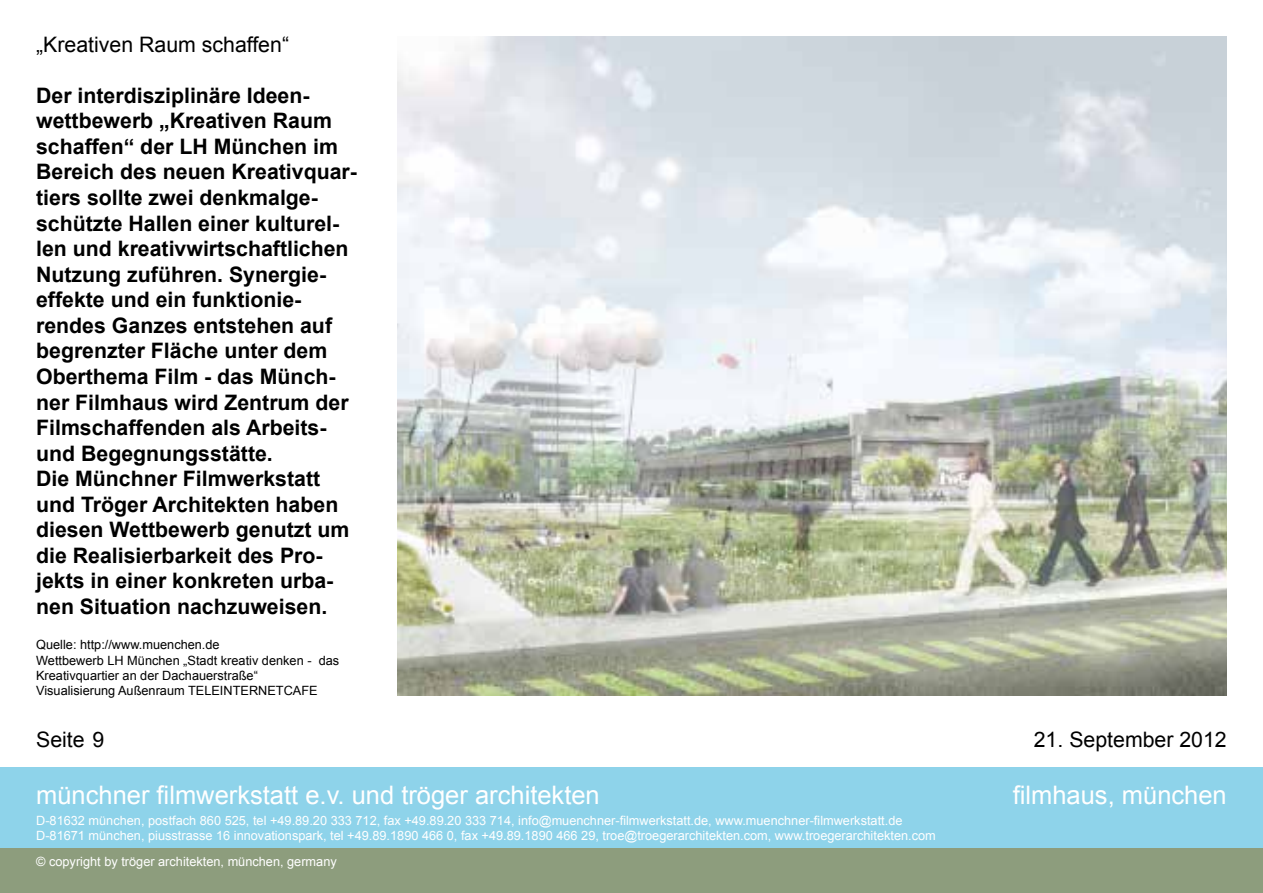
<style>
.page{position:relative;width:1263px;height:893px;background:#fff}
.page>*{position:absolute;margin:0;border:0;box-sizing:border-box;transform-origin:0 0}
.t1{font:25.5px "Arial";color:#fff}
.t2{font:700 21.3px/25.5px "Arial";color:#000}
.t3{font:21.3px "Arial";color:#000}
.t4{font:12.75px/15.3px "Arial";color:#fff}
.t5{font:12.75px/15.3px "Arial";color:#000}
</style>
<div class="page">
<img style="left:398px;top:36px;width:829px;height:659px">
<div style="left:0;top:767px;width:1263px;height:81px;background:#8ed3ea"></div>
<div style="left:0;top:848px;width:1263px;height:45px;background:#8d9d7d"></div>
<p class="t3" style="left:36px;top:30px;width:254px">„Kreativen Raum schaffen“</p>
<p class="t2" style="left:36px;top:83px;width:322px">Der interdisziplinäre Ideen&shy;wettbewerb „Kreativen Raum schaffen“ der LH München im<br>Bereich des neuen Kreativquar&shy;tiers sollte zwei denkmalge&shy;schützte Hallen einer kulturel&shy;len und kreativwirtschaftlichen<br>Nutzung zuführen. Synergie&shy;effekte und ein funktionie&shy;rendes Ganzes entstehen auf begrenzter Fläche unter dem<br>Oberthema Film - das Münch&shy;ner Filmhaus wird Zentrum der<br>Filmschaffenden als Arbeits&shy;und Begegnungsstätte.<br>Die Münchner Filmwerkstatt und Tröger Architekten haben diesen Wettbewerb genutzt um die Realisierbarkeit des Pro&shy;jekts in einer konkreten urba&shy;nen Situation nachzuweisen.</p>
<p class="t5" style="left:36px;top:637px;width:305px">Quelle: http://www.muenchen.de<br>Wettbewerb LH München „Stadt kreativ denken - das Kreativquartier an der Dachauerstraße“ Visualisierung Außenraum TELEINTERNETCAFE</p>
<p class="t3" style="left:36px;top:726px;width:70px">Seite 9</p>
<p class="t1" style="left:36px;top:778px;width:565px">münchner filmwerkstatt e.v. und tröger architekten</p>
<p class="t4" style="left:36px;top:812px;width:901px">D-81632 münchen, postfach 860 525, tel +49.89.20 333 712, fax +49.89.20 333 714, info@muenchner-filmwerkstatt.de, www.muenchner-filmwerkstatt.de<br>D-81671 münchen, piusstrasse 16 innovationspark, tel +49.89.1890 466 0, fax +49.89.1890 466 29, troe@troegerarchitekten.com, www.troegerarchitekten.com</p>
<p class="t4" style="left:36px;top:854px;width:302px">© copyright by tröger architekten, münchen, germany</p>
<p class="t3" style="left:1034px;top:725px;width:194px">21. September 2012</p>
<p class="t1" style="left:1013px;top:778px;width:215px">filmhaus, münchen</p>
</div>
